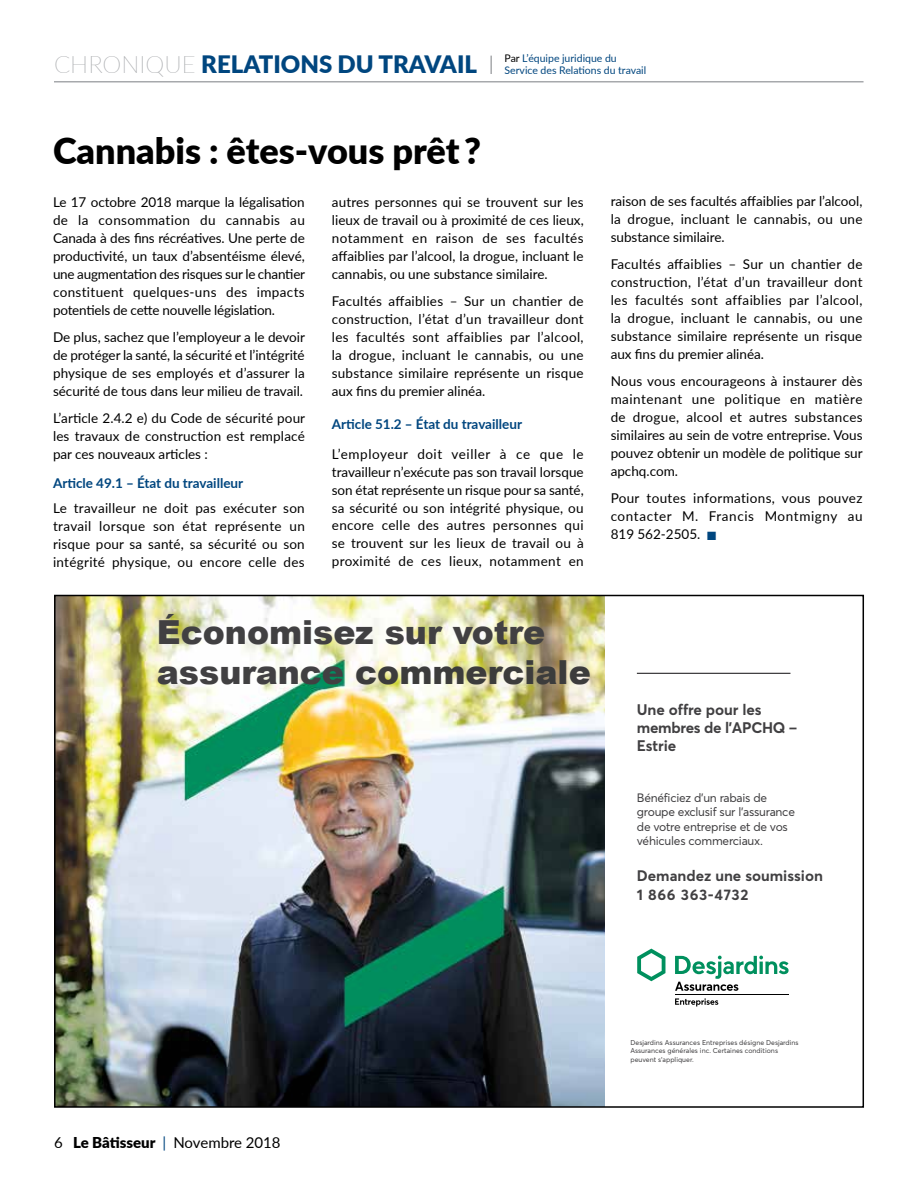
<style>
.page{position:relative;width:918px;height:1188px;background:#fff}
.page>*{position:absolute;margin:0;border:0;box-sizing:border-box;transform-origin:0 0}
.t1{font:900 36px "Lato";color:#000}
.t2{font:900 33.15px/40px "Arial";color:#414042}
.t3{font:900 24px "Lato";color:#00467f}
.t4{font:700 15.15px/18.1px "Averta";letter-spacing:-.01em;color:#414042}
.t5{font:700 15px/18.9px "Averta";color:#414042}
.t6{font:15px "Lato";color:#000}
.t7{font:13.5px/18px "Lato";letter-spacing:.005em;color:#000;text-align:justify}
.t8{font:700 13.5px "Lato";color:#00467f}
.t9{font:12px/14.4px "Averta";letter-spacing:-.02em;color:#414042}
.t10{font:10.5px/11.6px "Lato";color:#00467f}
.t11{font:6.9px/8.4px "Averta";color:#414042}
.s1{font-weight:100;color:#a7a9ac}
.s2{color:#000}
.s3{color:#3c3c3c}
.s4{color:#00467f}
.s5{font-weight:900}
</style>
<div class="page">
<hr style="left:54px;top:81px;width:810px;height:1px;background:#a7a9ac">
<svg style="left:490px;top:56px;width:2px;height:18px"></svg>
<img style="left:57px;top:598px;width:548px;height:507px">
<hr style="left:637px;top:673px;width:153px;height:1px;background:#414042">
<svg style="left:675px;top:998px;width:43px;height:9px"></svg>
<hr style="left:675px;top:994px;width:114px;height:1px;background:#000">
<svg style="left:637px;top:949px;width:28px;height:32px"></svg>
<svg style="left:675px;top:956px;width:114px;height:35px"></svg>
<h3 class="t3" style="left:54px;top:47px;width:425px"><span class="s1">CHRON IQUE</span> RELATIONS DU TRAVAIL</h3>
<p class="t10" style="left:505px;top:52px;width:143px"><span class="s2">Par</span> L’équipe juridique du<br>Service des Relations du travail</p>
<h1 class="t1" style="left:53px;top:124px;width:429px">Cannabis : êtes-vous prêt ?</h1>
<p class="t7" style="left:53px;top:192px;width:254px">Le 17 octobre 2018 marque la légalisation de la consommation du cannabis au Canada à des fins récréatives. Une perte de productivité, un taux d’absentéisme élevé, une augmentation des risques sur le chantier constituent quelques-uns des impacts potentiels de cette nouvelle législation.</p>
<p class="t7" style="left:53px;top:327px;width:254px">De plus, sachez que l’employeur a le devoir de protéger la santé, la sécurité et l’intégrité physique de ses employés et d’assurer la sécurité de tous dans leur milieu de travail.</p>
<p class="t7" style="left:53px;top:408px;width:254px">L’article 2.4.2 e) du Code de sécurité pour les travaux de construction est remplacé par ces nouveaux articles :</p>
<p class="t8" style="left:53px;top:473px;width:192px">Article 49.1 – État du travailleur</p>
<p class="t7" style="left:53px;top:498px;width:253px">Le travailleur ne doit pas exécuter son travail lorsque son état représente un risque pour sa santé, sa sécurité ou son intégrité physique, ou encore celle des</p>
<p class="t7" style="left:332px;top:192px;width:253px">autres personnes qui se trouvent sur les lieux de travail ou à proximité de ces lieux, notamment en raison de ses facultés affaiblies par l’alcool, la drogue, incluant le cannabis, ou une substance similaire.</p>
<p class="t7" style="left:332px;top:291px;width:253px">Facultés affaiblies – Sur un chantier de construction, l’état d’un travailleur dont les facultés sont affaiblies par l’alcool, la drogue, incluant le cannabis, ou une substance similaire représente un risque aux fins du premier alinéa.</p>
<p class="t8" style="left:332px;top:414px;width:192px">Article 51.2 – État du travailleur</p>
<p class="t7" style="left:332px;top:444px;width:253px">L’employeur doit veiller à ce que le travailleur n’exécute pas son travail lorsque son état représente un risque pour sa santé, sa sécurité ou son intégrité physique, ou encore celle des autres personnes qui se trouvent sur les lieux de travail ou à proximité de ces lieux, notamment en</p>
<h2 class="t2" style="left:157px;top:613px;width:435px">Économisez sur votre assurance <span class="s3">commerciale</span></h2>
<p class="t7" style="left:611px;top:192px;width:253px">raison de ses facultés affaiblies par l’alcool, la drogue, incluant le cannabis, ou une substance similaire.</p>
<p class="t7" style="left:611px;top:255px;width:253px">Facultés affaiblies – Sur un chantier de construction, l’état d’un travailleur dont les facultés sont affaiblies par l’alcool, la drogue, incluant le cannabis, ou une substance similaire représente un risque aux fins du premier alinéa.</p>
<p class="t7" style="left:611px;top:372px;width:254px">Nous vous encourageons à instaurer dès maintenant une politique en matière de drogue, alcool et autres substances similaires au sein de votre entreprise. Vous pouvez obtenir un modèle de politique sur apchq.com.</p>
<p class="t7" style="left:611px;top:489px;width:253px">Pour toutes informations, vous pouvez contacter M. Francis Montmigny au 819 562-2505. <span class="s4">■</span></p>
<p class="t4" style="left:637px;top:700px;width:162px">Une offre pour les membres de l’APCHQ –<br>Estrie</p>
<p class="t9" style="left:637px;top:790px;width:160px">Bénéficiez d’un rabais de groupe exclusif sur l’assurance de votre entreprise et de vos véhicules commerciaux.</p>
<p class="t5" style="left:637px;top:866px;width:188px">Demandez une soumission<br>1 866 363-4732</p>
<p class="t6" style="left:54px;top:1131px;width:228px">6 <span class="s5">Le Bâtisseur</span> <span class="s4">|</span> Novembre 2018</p>
<p class="t11" style="left:630px;top:1038px;width:170px">Desjardins Assurances Entreprises désigne Desjardins<br>Assurances générales inc. Certaines conditions peuvent s’appliquer.</p>
</div>
